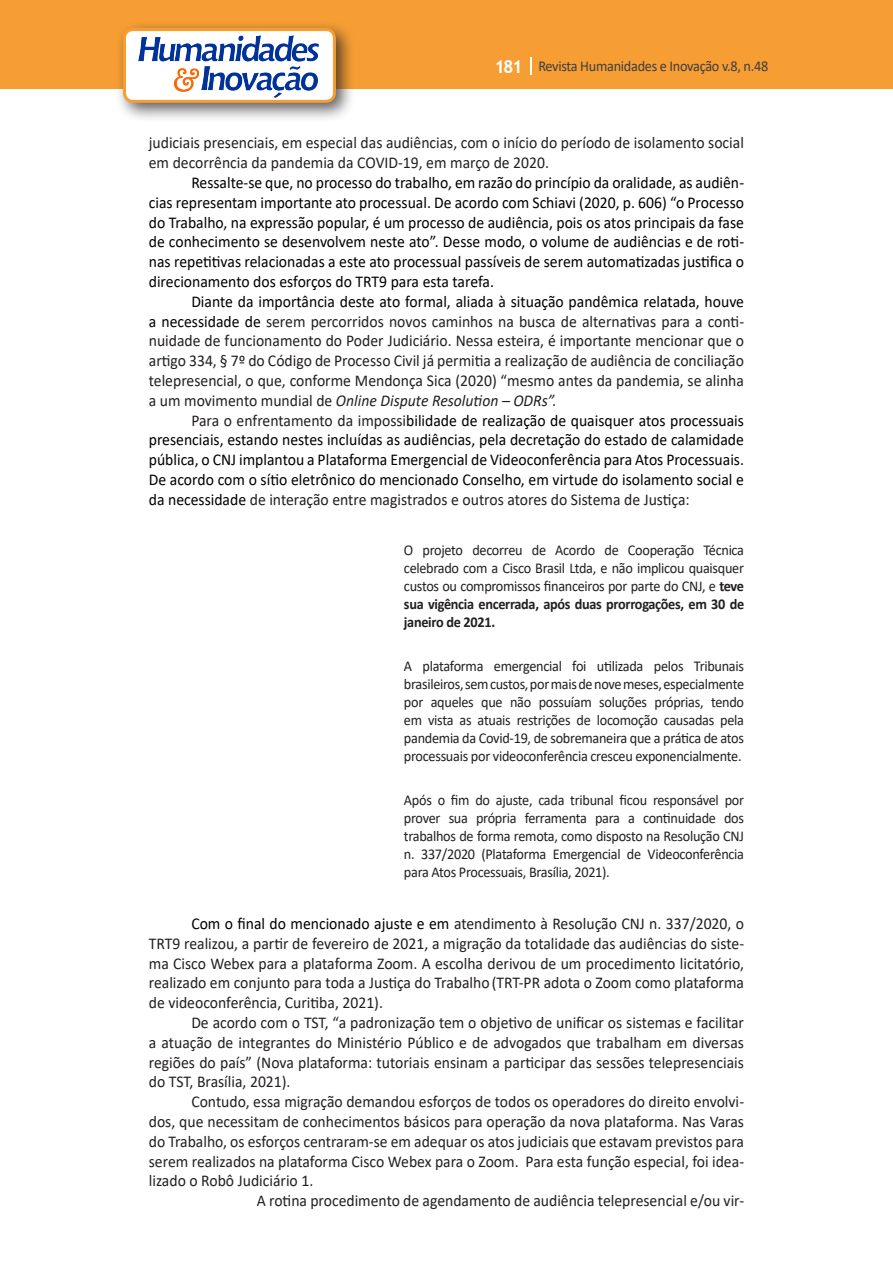
<style>
.page{position:relative;width:893px;height:1263px;background:#fff}
.page>*{position:absolute;margin:0;border:0;box-sizing:border-box;transform-origin:0 0}
.Texto{font:16.5px/19.8px "Calibri";color:#231f20;text-align:justify;scale:.95 1}
.Texto-2{font:16.5px/19.8px "Calibri";color:#000;text-align:justify;scale:.95 1}
.citacao{font:15px/18px "Calibri";letter-spacing:-.02em;color:#231f20;text-align:justify;scale:.95 1}
.t1{font:15px "Calibri";letter-spacing:-.02em;color:#3e3e3f;scale:.95 1}
.s1{font-family:"Trebuchet MS";font-weight:700;font-size:18px;color:#fff}
.s2{color:#000}
.s3{font-style:italic}
.s4{color:#231f20}
.s5{font-weight:700}
</style>
<div class="page">
<div style="left:0;top:0;width:893px;height:88px;background:#f69e34"></div>
<svg style="left:530px;top:57px;width:2px;height:18px"></svg>
<div style="left:115px;top:20px;width:241px;height:103px;background:#231f20;opacity:.75"></div>
<div style="left:125px;top:30px;width:209px;height:71px;background:#fff;border-radius:9px"></div>
<img style="left:138px;top:35px;width:181px;height:62px">
<div style="left:123px;top:28px;width:213px;height:75px;border:3px solid #f69e34;border-radius:9px"></div>
<p class="t1" style="left:495px;top:56px;width:290px"><span class="s1">181</span> Revista Humanidades e Inovação v.8, n.48</p>
<p class="Texto" style="left:149px;top:133px;width:628px">judiciais presenciais, em especial das audiências, com o início do período de isolamento social em decorrência da pandemia da COVID-19, em março de 2020.</p>
<p class="Texto-2" style="left:149px;top:172px;width:628px;text-indent:43px">Ressalte-se que, no processo do trabalho, em razão do princípio da oralidade, as audiên&shy;cias representam importante ato processual. De acordo com Schiavi (2020, p. 606) “o Processo do Trabalho, na expressão popular, é um processo de audiência, pois os atos principais da fase de conhecimento se desenvolvem neste ato”. Desse modo, o volume de audiências e de roti&shy;nas repetitivas relacionadas a este ato processual passíveis de serem automatizadas justifica o direcionamento dos esforços do TRT9 para esta tarefa.</p>
<p class="Texto" style="left:149px;top:291px;width:628px;text-indent:43px"><span class="s2">Diante da importância deste ato formal, aliada à situação pandêmica relatada, houve a necessidade de</span> serem percorridos novos caminhos na busca de alternativas para a conti&shy;nuidade de funcionamento do Poder Judiciário. Nessa esteira, é importante mencionar que o artigo 334, § 7º do Código de Processo Civil já permitia a realização de audiência de conciliação telepresencial, o que, conforme Mendonça Sica (2020) “mesmo antes da pandemia, se alinha a um movimento mundial de <span class="s3">Online Dispute Resolution – ODRs”.</span></p>
<p class="Texto-2" style="left:149px;top:410px;width:628px;text-indent:43px"><span class="s4">Para o enfrentamento da impossi</span>bilidade de realização de quaisquer atos processuais presenciais, estando nestes incluídas as audiências, pela decretação do estado de calamidade pública, o CNJ implantou a Plataforma Emergencial de Videoconferência para Atos Processuais.<br>De acordo com o sítio eletrônico do mencionado Conselho, em virtude do isolamento social e da necessidade <span class="s4">de interação entre magistrados e outros atores do Sistema de Justiça:</span></p>
<p class="citacao" style="left:404px;top:541px;width:360px">O projeto decorreu de Acordo de Cooperação Técnica celebrado com a Cisco Brasil Ltda, e não implicou quaisquer custos ou compromissos financeiros por parte do CNJ, e <span class="s5">teve sua vigência encerrada, após duas prorrogações, em 30 de janeiro de 2021.</span></p>
<p class="citacao" style="left:404px;top:657px;width:360px">A plataforma emergencial foi utilizada pelos Tribunais brasileiros, sem custos, por mais de nove meses, especialmente por aqueles que não possuíam soluções próprias, tendo em vista as atuais restrições de locomoção causadas pela pandemia da Covid-19, de sobremaneira que a prática de atos processuais por videoconferência cresceu exponencialmente.</p>
<p class="citacao" style="left:404px;top:790px;width:360px">Após o fim do ajuste, cada tribunal ficou responsável por prover sua própria ferramenta para a continuidade dos trabalhos de forma remota, como disposto na Resolução CNJ n. 337/2020 (Plataforma Emergencial de Videoconferência para Atos Processuais, Brasília, 2021).</p>
<p class="Texto" style="left:149px;top:913px;width:628px;text-indent:43px"><span class="s2">Com o final do mencionado ajuste e em</span> atendimento à Resolução CNJ n. 337/2020, o TRT9 realizou, a partir de fevereiro de 2021, a migração da totalidade das audiências do siste&shy;ma Cisco Webex para a plataforma Zoom. A escolha derivou de um procedimento licitatório, realizado em conjunto para toda a Justiça do Trabalho(TRT-PR adota o Zoom como plataforma de videoconferência, Curitiba, 2021).</p>
<p class="Texto" style="left:149px;top:1012px;width:628px;text-indent:43px">De acordo com o TST, “a padronização tem o objetivo de unificar os sistemas e facilitar a atuação de integrantes do Ministério Público e de advogados que trabalham em diversas regiões do país” (Nova plataforma: tutoriais ensinam a participar das sessões telepresenciais do TST, Brasília, 2021).</p>
<p class="Texto" style="left:149px;top:1091px;width:628px;text-indent:43px">Contudo, essa migração demandou esforços de todos os operadores do direito envolvi&shy;dos, que necessitam de conhecimentos básicos para operação da nova plataforma. Nas Varas do Trabalho, os esforços centraram-se em adequar os atos judiciais que estavam previstos para serem realizados na plataforma Cisco Webex para o Zoom. Para esta função especial, foi idea&shy;lizado o Robô Judiciário 1.</p>
<p class="Texto" style="left:257px;top:1190px;width:514px">A rotina procedimento de agendamento de audiência telepresencial e/ou vir-</p>
</div>
